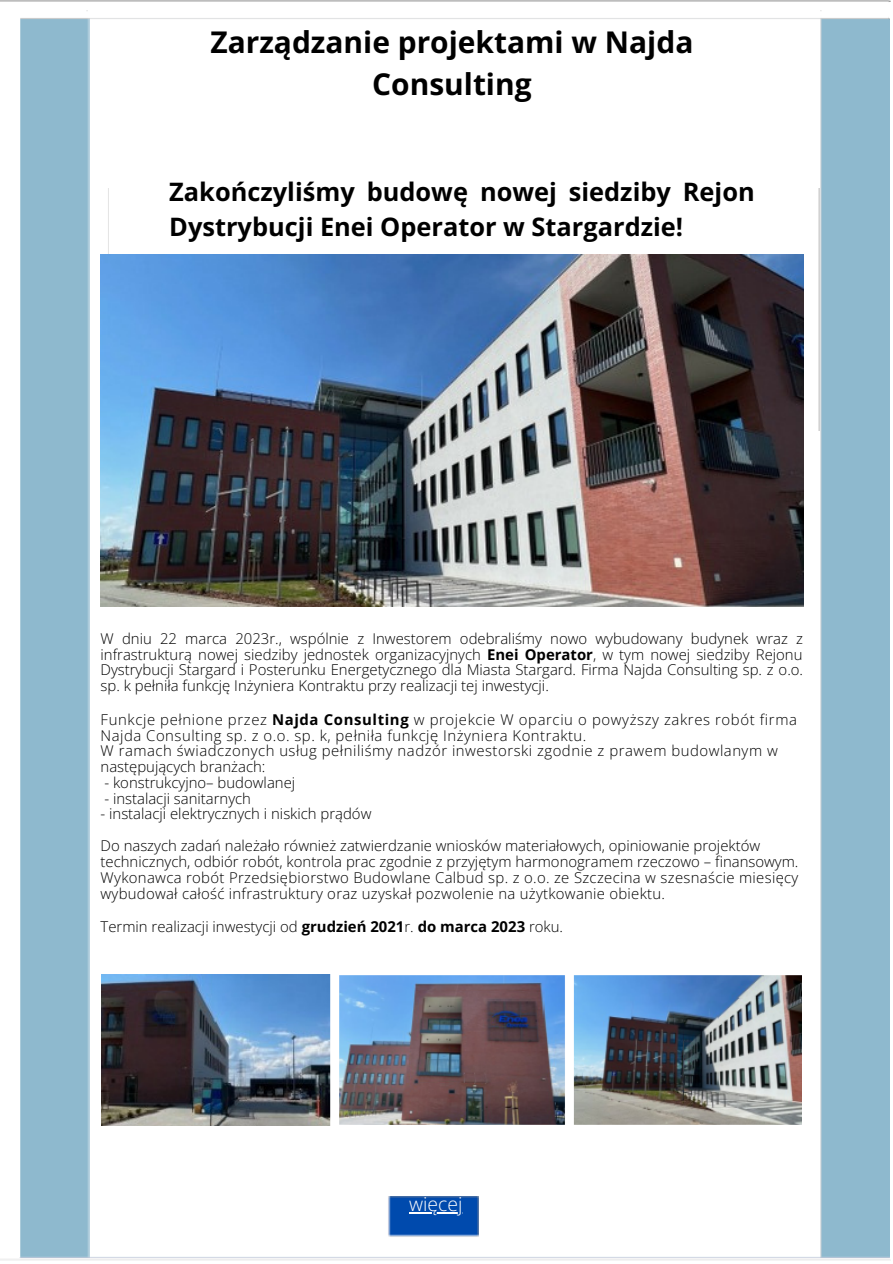
<style>
.page{position:relative;width:893px;height:1264px;background:#fff}
.page>*{position:absolute;margin:0;border:0;box-sizing:border-box;transform-origin:0 0}
.t1{font:700 29.85px/41.5px "Open Sans";color:#000;text-align:center}
.t2{font:700 25.35px/34.8px "Open Sans";color:#000}
.t3{font:300 19.35px "Open Sans";color:#fff}
.t4{font:300 14.85px/15.8px "Open Sans";color:#000;text-align:justify}
.t5{font:300 14.85px "Open Sans";letter-spacing:.02em;color:#000}
.t6{font:300 14.85px "Open Sans";letter-spacing:.035em;color:#000}
.t7{font:300 14.85px "Open Sans";letter-spacing:.04em;color:#000}
.s1{font-weight:700}
</style>
<div class="page">
<img style="left:0;top:0;width:889px;height:1259px">
<img style="left:108px;top:188px;width:711px;height:242px">
<img style="left:387px;top:1196px;width:91px;height:40px">
<img style="left:101px;top:254px;width:702px;height:352px">
<img style="left:102px;top:974px;width:699px;height:151px">
<hr style="left:409px;top:1211px;width:53px;height:1px;background:#fff">
<p class="t1" style="left:210px;top:21px;width:484px">Zarządzanie projektami w Najda<br>Consulting</p>
<p class="t2" style="left:169px;top:174px;width:587px">Zakończyliśmy budowę nowej siedziby Rejon<br>Dystrybucji Enei Operator w Stargardzie!</p>
<p class="t4" style="left:101px;top:630px;width:704px">W dniu 22 marca 2023r., wspólnie z Inwestorem odebraliśmy nowo wybudowany budynek wraz z infrastrukturą nowej siedziby jednostek organizacyjnych <span class="s1">Enei Operator</span>, w tym nowej siedziby Rejonu Dystrybucji Stargard i Posterunku Energetycznego dla Miasta Stargard. Firma Najda Consulting sp. z o.o. sp. k pełniła funkcję Inżyniera Kontraktu przy realizacji tej inwestycji.</p>
<p class="t7" style="left:101px;top:709px;width:698px">Funkcje pełnione przez <span class="s1">Najda Consulting</span> w projekcie W oparciu o powyższy zakres robót firma</p>
<p class="t6" style="left:101px;top:724px;width:487px">Najda Consulting sp. z o.o. sp. k, pełniła funkcję Inżyniera Kontraktu.</p>
<p class="t6" style="left:101px;top:740px;width:678px">W ramach świadczonych usług pełniliśmy nadzór inwestorski zgodnie z prawem budowlanym w</p>
<p class="t4" style="left:101px;top:758px;width:166px">następujących branżach:</p>
<p class="t4" style="left:104px;top:774px;width:192px">- konstrukcyjno– budowlanej</p>
<p class="t4" style="left:104px;top:789px;width:148px">- instalacji sanitarnych</p>
<p class="t4" style="left:101px;top:805px;width:272px">- instalacji elektrycznych i niskich prądów</p>
<p class="t4" style="left:101px;top:837px;width:661px">Do naszych zadań należało również zatwierdzanie wniosków materiałowych, opiniowanie projektów</p>
<p class="t4" style="left:101px;top:852px;width:699px">technicznych, odbiór robót, kontrola prac zgodnie z przyjętym harmonogramem rzeczowo – finansowym.</p>
<p class="t5" style="left:101px;top:867px;width:699px">Wykonawca robót Przedsiębiorstwo Budowlane Calbud sp. z o.o. ze Szczecina w szesnaście miesięcy</p>
<p class="t5" style="left:101px;top:883px;width:566px">wybudował całość infrastruktury oraz uzyskał pozwolenie na użytkowanie obiektu.</p>
<p class="t4" style="left:101px;top:918px;width:464px">Termin realizacji inwestycji od <span class="s1">grudzień 2021</span>r. <span class="s1">do marca 2023</span> roku.</p>
<p class="t3" style="left:409px;top:1190px;width:55px">więcej</p>
</div>
